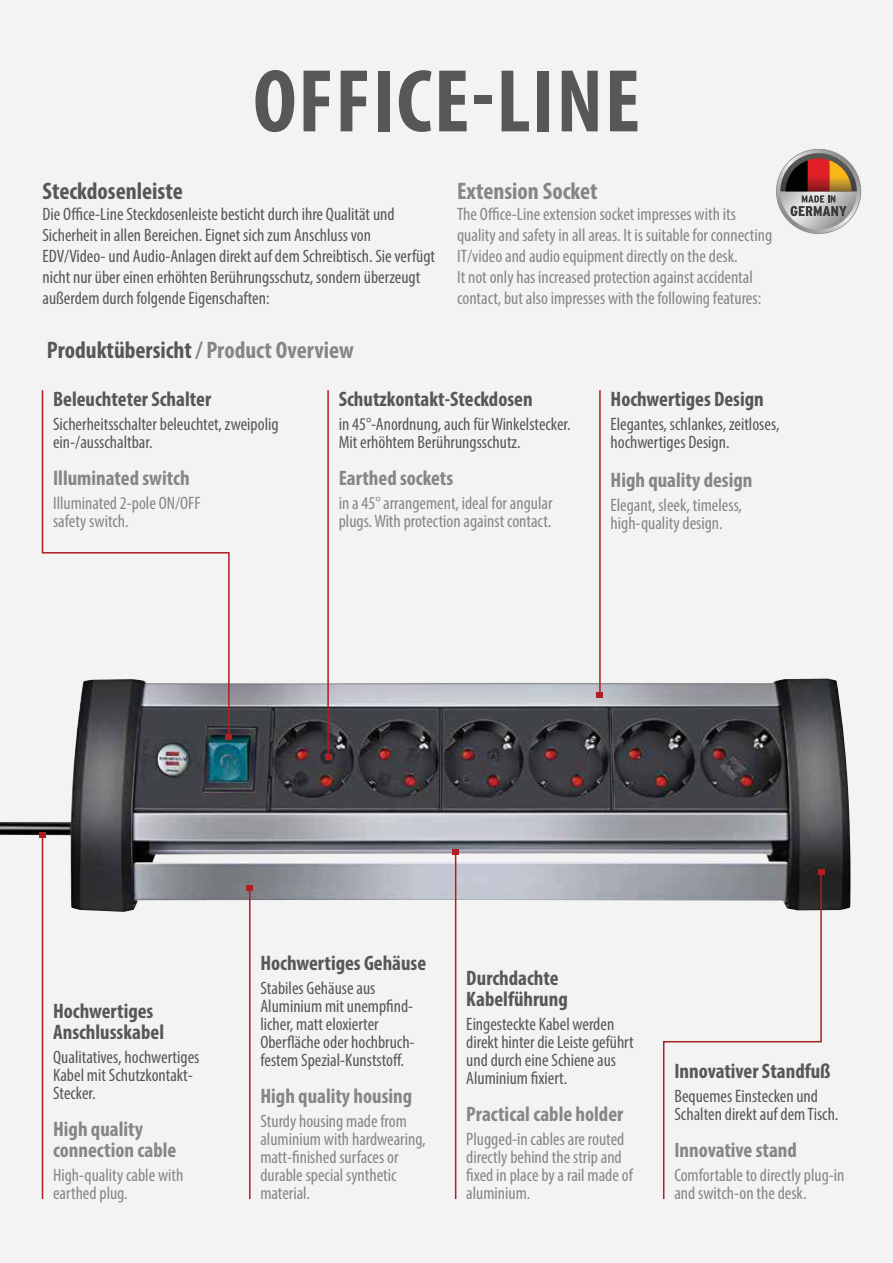
<style>
.page{position:relative;width:893px;height:1263px;background:#f3f3f3}
.page>*{position:absolute;margin:0;border:0;box-sizing:border-box;transform-origin:0 0}
.t1{font:700 condensed 90px "Myriad Pro";letter-spacing:.02em;color:#575757}
.t2{font:700 condensed 24px "Myriad Pro";color:#575757}
.t3{font:700 condensed 24px "Myriad Pro";color:#878686}
.t4{font:700 condensed 21px/21px "Myriad Pro";color:#575757}
.t5{font:700 condensed 21px/21px "Myriad Pro";color:#878686}
.t6{font:condensed 18px/18px "Myriad Pro";color:#575757}
.t7{font:condensed 18px/18px "Myriad Pro";color:#878686}
.s1{color:#878686}
</style>
<div class="page">
<img style="left:0;top:679px;width:850px;height:233px">
<hr style="left:455px;top:852px;width:1px;height:347px;background:#ad1f23">
<svg style="left:453px;top:849px;width:6px;height:6px"></svg>
<hr style="left:249px;top:888px;width:2px;height:311px;background:#ad1f23">
<svg style="left:247px;top:885px;width:6px;height:6px"></svg>
<hr style="left:42px;top:835px;width:1px;height:364px;background:#ad1f23">
<svg style="left:39px;top:832px;width:6px;height:6px"></svg>
<svg style="left:662px;top:870px;width:160px;height:329px"></svg>
<svg style="left:818px;top:869px;width:6px;height:6px"></svg>
<hr style="left:327px;top:390px;width:2px;height:367px;background:#ad1f23">
<svg style="left:325px;top:754px;width:6px;height:6px"></svg>
<svg style="left:41px;top:390px;width:189px;height:348px"></svg>
<svg style="left:226px;top:734px;width:6px;height:6px"></svg>
<hr style="left:599px;top:390px;width:2px;height:305px;background:#ad1f23">
<svg style="left:597px;top:692px;width:6px;height:6px"></svg>
<svg style="left:776px;top:149px;width:85px;height:85px"></svg>
<h1 class="t1" style="left:253px;top:67px;width:388px">OFFICE-LINE</h1>
<h2 class="t2" style="left:42px;top:182px;width:142px">Steckdosenleiste</h2>
<p class="t6" style="left:42px;top:204px;width:394px;line-height:21px">Die Office-Line Steckdosenleiste besticht durch ihre Qualität und Sicherheit in allen Bereichen. Eignet sich zum Anschluss von EDV/Video- und Audio-Anlagen direkt auf dem Schreibtisch. Sie verfügt nicht nur über einen erhöhten Berührungsschutz, sondern überzeugt außerdem durch folgende Eigenschaften:</p>
<h2 class="t2" style="left:47px;top:341px;width:309px">Produktübersicht <span class="s1">/ Product Overview</span></h2>
<h2 class="t3" style="left:457px;top:182px;width:142px">Extension Socket</h2>
<p class="t7" style="left:457px;top:204px;width:317px;line-height:21px">The Office-Line extension socket impresses with its quality and safety in all areas. It is suitable for connecting IT/video and audio equipment directly on the desk.<br>It not only has increased protection against accidental contact, but also impresses with the following features:</p>
<p class="t4" style="left:53px;top:390px;width:160px">Beleuchteter Schalter</p>
<p class="t6" style="left:53px;top:416px;width:227px">Sicherheitsschalter beleuchtet, zweipolig ein-/ausschaltbar.</p>
<p class="t5" style="left:53px;top:469px;width:138px">Illuminated switch</p>
<p class="t7" style="left:53px;top:495px;width:149px">Illuminated 2-pole ON/OFF safety switch.</p>
<p class="t4" style="left:339px;top:390px;width:195px">Schutzkontakt-Steckdosen</p>
<p class="t6" style="left:339px;top:416px;width:233px">in 45°-Anordnung, auch für Winkelstecker.<br>Mit erhöhtem Berührungsschutz.</p>
<p class="t5" style="left:339px;top:469px;width:116px">Earthed sockets</p>
<p class="t7" style="left:339px;top:495px;width:215px">in a 45° arrangement, ideal for angular plugs. With protection against contact.</p>
<p class="t4" style="left:610px;top:390px;width:155px">Hochwertiges Design</p>
<p class="t6" style="left:610px;top:416px;width:170px">Elegantes, schlankes, zeitloses, hochwertiges Design.</p>
<p class="t5" style="left:610px;top:471px;width:143px">High quality design</p>
<p class="t7" style="left:610px;top:498px;width:133px">Elegant, sleek, timeless, high-quality design.</p>
<p class="t4" style="left:53px;top:1002px;width:112px">Hochwertiges<br>Anschlusskabel</p>
<p class="t6" style="left:53px;top:1049px;width:148px">Qualitatives, hochwertiges<br>Kabel mit Schutzkontakt-<br>Stecker.</p>
<p class="t5" style="left:53px;top:1120px;width:125px">High quality connection cable</p>
<p class="t7" style="left:53px;top:1167px;width:132px">High-quality cable with earthed plug.</p>
<p class="t4" style="left:260px;top:954px;width:167px">Hochwertiges Gehäuse</p>
<p class="t6" style="left:260px;top:980px;width:156px">Stabiles Gehäuse aus<br>Aluminium mit unempfind&shy;licher, matt eloxierter<br>Oberfläche oder hochbruch&shy;festem Spezial-Kunststoff.</p>
<p class="t5" style="left:260px;top:1087px;width:153px">High quality housing</p>
<p class="t7" style="left:260px;top:1113px;width:167px">Sturdy housing made from aluminium with hardwearing, matt-finished surfaces or durable special synthetic material.</p>
<p class="t4" style="left:466px;top:969px;width:103px">Durchdachte<br>Kabelführung</p>
<p class="t6" style="left:466px;top:1016px;width:169px">Eingesteckte Kabel werden direkt hinter die Leiste geführt und durch eine Schiene aus<br>Aluminium fixiert.</p>
<p class="t5" style="left:466px;top:1105px;width:159px">Practical cable holder</p>
<p class="t7" style="left:466px;top:1131px;width:168px">Plugged-in cables are routed directly behind the strip and fixed in place by a rail made of aluminium.</p>
<p class="t4" style="left:674px;top:1062px;width:158px">Innovativer Standfuß</p>
<p class="t6" style="left:674px;top:1088px;width:166px">Bequemes Einstecken und<br>Schalten direkt auf dem Tisch.</p>
<p class="t5" style="left:674px;top:1141px;width:124px">Innovative stand</p>
<p class="t7" style="left:674px;top:1167px;width:172px">Comfortable to directly plug-in and switch-on the desk.</p>
</div>
